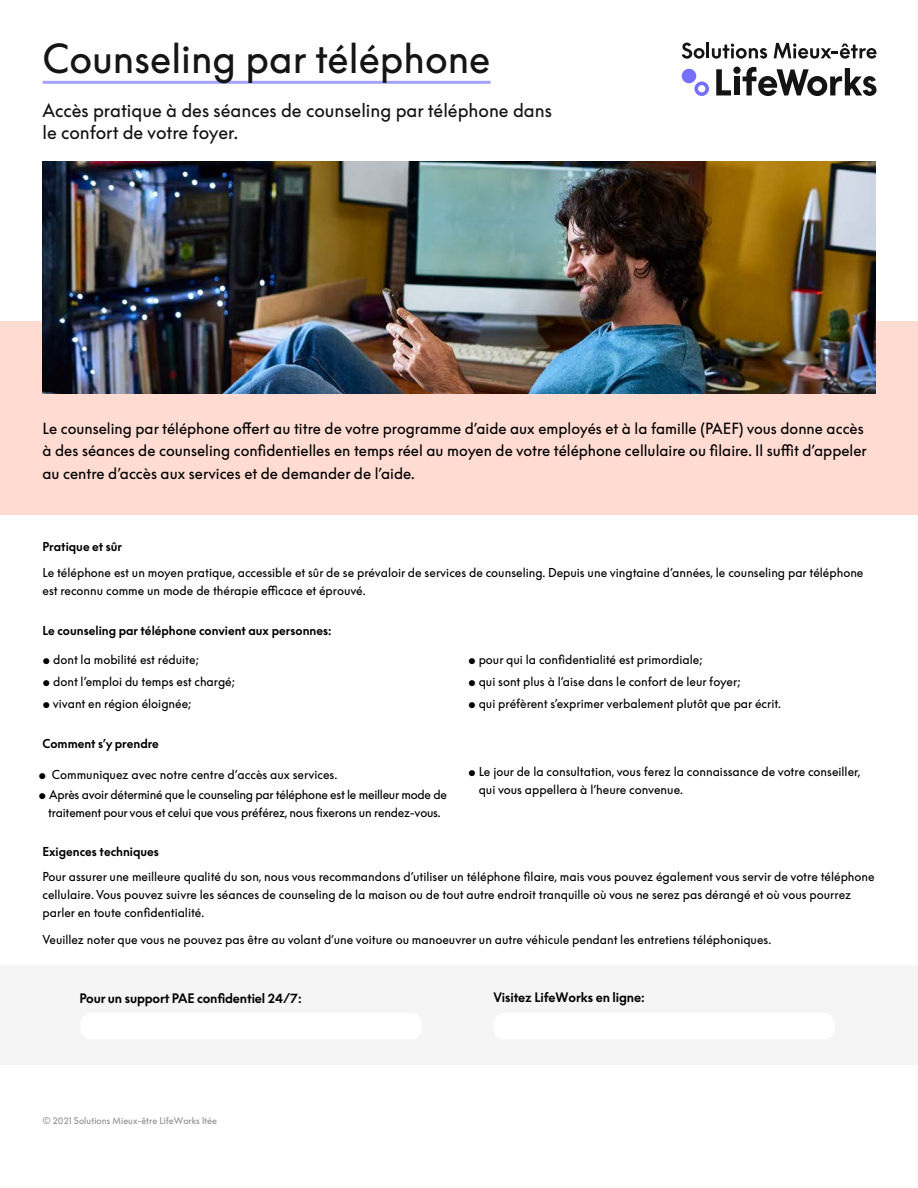
<style>
.page{position:relative;width:918px;height:1188px;background:#fff}
.page>*{position:absolute;margin:0;border:0;box-sizing:border-box;transform-origin:0 0}
.t1{font:39px "Supreme LL";color:#151515}
.t2{font:18px/22.5px "Supreme LL";color:#141414}
.t3{font:15px/22.5px "Supreme LL";color:#000}
.t4{font:12.75px "Supreme LL Bold Flat";letter-spacing:-.01em;color:#000}
.t5{font:12px/18px "Supreme LL";color:#000}
.t6{font:12px/18px "Supreme LL";letter-spacing:-.02em;color:#000;text-align:center}
.t7{font:12px "Supreme LL Bold Flat";color:#000}
.t8{font:9px "Supreme LL";color:#8b8e90}
</style>
<div class="page">
<svg style="left:682px;top:42px;width:85px;height:17px"></svg>
<svg style="left:774px;top:43px;width:103px;height:16px"></svg>
<svg style="left:694px;top:81px;width:15px;height:15px"></svg>
<div style="left:682px;top:69px;width:14px;height:14px;background:#756eff;border-radius:50%"></div>
<svg style="left:716px;top:69px;width:15px;height:26px"></svg>
<div style="left:733px;top:67px;width:8px;height:7px;background:#141414;border-radius:50%"></div>
<div style="left:734px;top:77px;width:6px;height:18px;background:#141414"></div>
<svg style="left:743px;top:67px;width:134px;height:29px"></svg>
<div style="left:0;top:321px;width:918px;height:194px;background:#ffdbd1"></div>
<hr style="left:43px;top:81px;width:448px;height:3px;background:#a4a4ff">
<img style="left:43px;top:161px;width:832px;height:232px">
<h1 class="t1" style="left:43px;top:37px;width:450px">Counseling par téléphone</h1>
<h2 class="t2" style="left:43px;top:99px;width:511px">Accès pratique à des séances de counseling par téléphone dans le confort de votre foyer.</h2>
<p class="t3" style="left:43px;top:417px;width:826px">Le counseling par téléphone offert au titre de votre programme d’aide aux employés et à la famille (PAEF) vous donne accès à des séances de counseling confidentielles en temps réel au moyen de votre téléphone cellulaire ou filaire. Il suffit d’appeler au centre d’accès aux services et de demander de l’aide.</p>
<p class="t7" style="left:43px;top:540px;width:81px">Pratique et sûr</p>
<p class="t5" style="left:43px;top:564px;width:822px">Le téléphone est un moyen pratique, accessible et sûr de se prévaloir de services de counseling. Depuis une vingtaine d’années, le counseling par téléphone est reconnu comme un mode de thérapie efficace et éprouvé.</p>
<p class="t7" style="left:43px;top:624px;width:291px">Le counseling par téléphone convient aux personnes:</p>
<p class="t5" style="left:43px;top:651px;width:158px">• dont la mobilité est réduite;</p>
<p class="t5" style="left:43px;top:673px;width:194px">• dont l’emploi du temps est chargé;</p>
<p class="t5" style="left:43px;top:695px;width:151px">• vivant en région éloignée;</p>
<p class="t7" style="left:43px;top:737px;width:118px">Comment s’y prendre</p>
<p class="t5" style="left:38px;top:766px;width:300px">• Communiquez avec notre centre d’accès aux services.</p>
<p class="t6" style="left:38px;top:786px;width:410px">• Après avoir déterminé que le counseling par téléphone est le meilleur mode de traitement pour vous et celui que vous préférez, nous fixerons un rendez-vous.</p>
<p class="t7" style="left:43px;top:845px;width:118px">Exigences techniques</p>
<p class="t5" style="left:468px;top:651px;width:236px">• pour qui la confidentialité est primordiale;</p>
<p class="t5" style="left:468px;top:673px;width:274px">• qui sont plus à l’aise dans le confort de leur foyer;</p>
<p class="t5" style="left:468px;top:695px;width:315px">• qui préfèrent s’exprimer verbalement plutôt que par écrit.</p>
<p class="t5" style="left:479px;top:763px;width:383px;text-indent:-11px">• Le jour de la consultation, vous ferez la connaissance de votre conseiller, qui vous appellera à l’heure convenue.</p>
<p class="t5" style="left:43px;top:868px;width:834px">Pour assurer une meilleure qualité du son, nous vous recommandons d’utiliser un téléphone filaire, mais vous pouvez également vous servir de votre téléphone cellulaire. Vous pouvez suivre les séances de counseling de la maison ou de tout autre endroit tranquille où vous ne serez pas dérangé et où vous pourrez parler en toute confidentialité.</p>
<p class="t5" style="left:43px;top:930px;width:730px">Veuillez noter que vous ne pouvez pas être au volant d’une voiture ou manoeuvrer un autre véhicule pendant les entretiens téléphoniques.</p>
<p class="t4" style="left:80px;top:992px;width:224px">Pour un support PAE confidentiel 24/7:</p>
<p class="t4" style="left:493px;top:990px;width:153px">Visitez LifeWorks en ligne:</p>
<p class="t8" style="left:43px;top:1116px;width:176px">© 2021 Solutions Mieux-être LifeWorks ltée</p>
</div>
